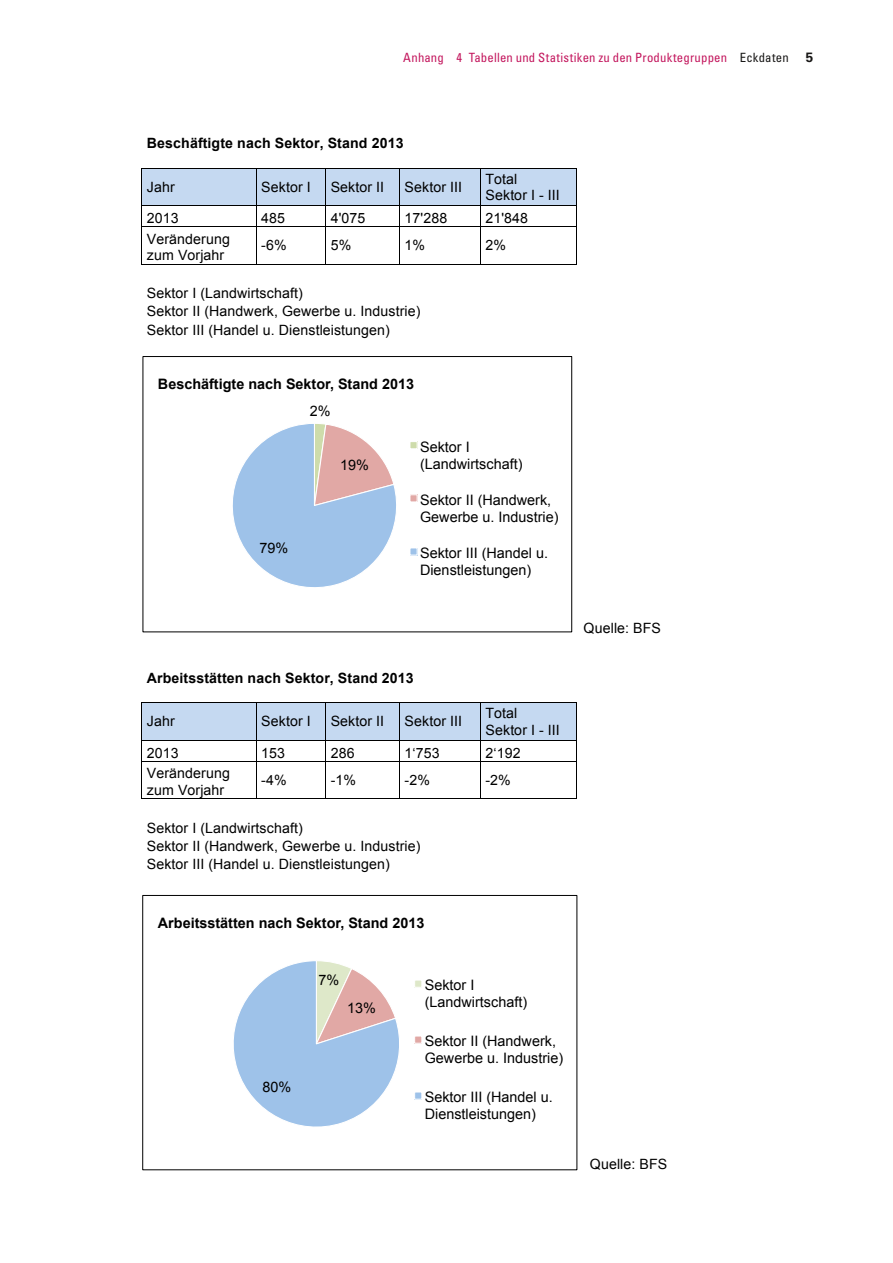
<style>
.page{position:relative;width:893px;height:1263px;background:#fff}
.page>*{position:absolute;margin:0;border:0;box-sizing:border-box;transform-origin:0 0}
.t1{font:14.4px/17.2px "Arial";color:#000}
.t2{font:700 14.4px "Arial";color:#000}
.t3{font:14.1px/18.3px "Arial";letter-spacing:.01em;color:#000}
.t4{font:700 14.1px "Arial";letter-spacing:.01em;color:#000}
.t5{font:700 13.5px "Univers LT";color:#181716}
.t6{font:condensed 12.75px "Univers LT";letter-spacing:.015em;color:#c3165d}
.s1{color:#181716}
</style>
<div class="page">
<svg style="left:233px;top:961px;width:166px;height:166px"></svg>
<div style="left:415px;top:980px;width:7px;height:7px;background:#dee8c9"></div>
<div style="left:414px;top:979px;width:8px;height:9px;border:1px solid #fff"></div>
<div style="left:415px;top:1036px;width:7px;height:7px;background:#e1a8a5"></div>
<div style="left:414px;top:1035px;width:8px;height:9px;border:1px solid #fff"></div>
<div style="left:415px;top:1092px;width:7px;height:7px;background:#9ec2e9"></div>
<div style="left:414px;top:1091px;width:8px;height:9px;border:1px solid #fff"></div>
<div style="left:142px;top:895px;width:435px;height:275px;border:1px solid #000"></div>
<div style="left:142px;top:169px;width:114px;height:36px;background:#c5d9f1"></div>
<div style="left:256px;top:169px;width:69px;height:36px;background:#c5d9f1"></div>
<div style="left:325px;top:169px;width:74px;height:36px;background:#c5d9f1"></div>
<div style="left:400px;top:169px;width:80px;height:36px;background:#c5d9f1"></div>
<div style="left:480px;top:169px;width:96px;height:36px;background:#c5d9f1"></div>
<hr style="left:143px;top:168px;width:113px;height:1px;background:#000">
<hr style="left:257px;top:168px;width:68px;height:1px;background:#000">
<hr style="left:326px;top:168px;width:73px;height:1px;background:#000">
<hr style="left:400px;top:168px;width:80px;height:1px;background:#000">
<hr style="left:481px;top:168px;width:95px;height:1px;background:#000">
<hr style="left:142px;top:169px;width:1px;height:36px;background:#000">
<hr style="left:256px;top:169px;width:1px;height:36px;background:#000">
<hr style="left:325px;top:169px;width:1px;height:36px;background:#000">
<hr style="left:399px;top:169px;width:1px;height:36px;background:#000">
<hr style="left:480px;top:169px;width:1px;height:36px;background:#000">
<hr style="left:576px;top:169px;width:1px;height:36px;background:#000">
<hr style="left:142px;top:205px;width:114px;height:1px;background:#000">
<hr style="left:257px;top:205px;width:68px;height:1px;background:#000">
<hr style="left:326px;top:205px;width:73px;height:1px;background:#000">
<hr style="left:400px;top:205px;width:80px;height:1px;background:#000">
<hr style="left:481px;top:205px;width:95px;height:1px;background:#000">
<hr style="left:142px;top:227px;width:114px;height:1px;background:#000">
<svg style="left:256px;top:205px;width:1px;height:22px"></svg>
<hr style="left:257px;top:227px;width:68px;height:1px;background:#000">
<svg style="left:325px;top:205px;width:1px;height:22px"></svg>
<hr style="left:326px;top:227px;width:73px;height:1px;background:#000">
<svg style="left:399px;top:205px;width:1px;height:22px"></svg>
<hr style="left:400px;top:227px;width:80px;height:1px;background:#000">
<svg style="left:480px;top:205px;width:1px;height:22px"></svg>
<hr style="left:481px;top:227px;width:95px;height:1px;background:#000">
<svg style="left:576px;top:205px;width:1px;height:22px"></svg>
<hr style="left:142px;top:227px;width:1px;height:37px;background:#000">
<hr style="left:256px;top:227px;width:1px;height:37px;background:#000">
<hr style="left:325px;top:227px;width:1px;height:37px;background:#000">
<hr style="left:399px;top:227px;width:1px;height:37px;background:#000">
<hr style="left:480px;top:227px;width:1px;height:37px;background:#000">
<hr style="left:576px;top:227px;width:1px;height:37px;background:#000">
<hr style="left:143px;top:264px;width:113px;height:1px;background:#000">
<hr style="left:257px;top:264px;width:68px;height:1px;background:#000">
<hr style="left:327px;top:264px;width:72px;height:1px;background:#000">
<hr style="left:401px;top:264px;width:79px;height:1px;background:#000">
<hr style="left:481px;top:264px;width:95px;height:1px;background:#000">
<div style="left:142px;top:703px;width:114px;height:37px;background:#c5d9f1"></div>
<div style="left:256px;top:703px;width:69px;height:37px;background:#c5d9f1"></div>
<div style="left:325px;top:703px;width:74px;height:37px;background:#c5d9f1"></div>
<div style="left:400px;top:703px;width:80px;height:37px;background:#c5d9f1"></div>
<div style="left:480px;top:703px;width:96px;height:37px;background:#c5d9f1"></div>
<hr style="left:143px;top:702px;width:113px;height:1px;background:#000">
<hr style="left:257px;top:702px;width:68px;height:1px;background:#000">
<hr style="left:326px;top:702px;width:73px;height:1px;background:#000">
<hr style="left:400px;top:702px;width:80px;height:1px;background:#000">
<hr style="left:481px;top:702px;width:95px;height:1px;background:#000">
<hr style="left:142px;top:703px;width:1px;height:37px;background:#000">
<hr style="left:256px;top:703px;width:1px;height:37px;background:#000">
<hr style="left:325px;top:703px;width:1px;height:37px;background:#000">
<hr style="left:399px;top:703px;width:1px;height:37px;background:#000">
<hr style="left:480px;top:703px;width:1px;height:37px;background:#000">
<hr style="left:576px;top:703px;width:1px;height:37px;background:#000">
<hr style="left:142px;top:740px;width:114px;height:1px;background:#000">
<hr style="left:257px;top:740px;width:68px;height:1px;background:#000">
<hr style="left:326px;top:740px;width:73px;height:1px;background:#000">
<hr style="left:400px;top:740px;width:80px;height:1px;background:#000">
<hr style="left:481px;top:740px;width:95px;height:1px;background:#000">
<hr style="left:142px;top:761px;width:114px;height:1px;background:#000">
<svg style="left:256px;top:740px;width:1px;height:22px"></svg>
<hr style="left:257px;top:761px;width:68px;height:1px;background:#000">
<svg style="left:325px;top:740px;width:1px;height:22px"></svg>
<hr style="left:326px;top:761px;width:73px;height:1px;background:#000">
<svg style="left:399px;top:740px;width:1px;height:22px"></svg>
<hr style="left:400px;top:761px;width:80px;height:1px;background:#000">
<svg style="left:480px;top:740px;width:1px;height:22px"></svg>
<hr style="left:481px;top:761px;width:95px;height:1px;background:#000">
<svg style="left:576px;top:740px;width:1px;height:22px"></svg>
<hr style="left:142px;top:762px;width:1px;height:36px;background:#000">
<hr style="left:256px;top:762px;width:1px;height:36px;background:#000">
<hr style="left:325px;top:762px;width:1px;height:36px;background:#000">
<hr style="left:399px;top:762px;width:1px;height:36px;background:#000">
<hr style="left:480px;top:762px;width:1px;height:36px;background:#000">
<hr style="left:576px;top:762px;width:1px;height:36px;background:#000">
<hr style="left:143px;top:798px;width:113px;height:1px;background:#000">
<hr style="left:257px;top:798px;width:68px;height:1px;background:#000">
<hr style="left:327px;top:798px;width:72px;height:1px;background:#000">
<hr style="left:401px;top:798px;width:79px;height:1px;background:#000">
<hr style="left:481px;top:798px;width:95px;height:1px;background:#000">
<svg style="left:232px;top:424px;width:164px;height:163px"></svg>
<div style="left:410px;top:442px;width:7px;height:7px;background:#cedcab"></div>
<div style="left:409px;top:441px;width:9px;height:8px;border:1px solid #fff"></div>
<div style="left:410px;top:495px;width:7px;height:7px;background:#e1a8a5"></div>
<div style="left:409px;top:494px;width:9px;height:8px;border:1px solid #fff"></div>
<div style="left:410px;top:548px;width:7px;height:7px;background:#9ec2e9"></div>
<div style="left:409px;top:547px;width:9px;height:9px;border:1px solid #fff"></div>
<p class="t6" style="left:403px;top:49px;width:387px">Anhang 4 Tabellen und Statistiken zu den Produktegruppen <span class="s1">Eckdaten</span></p>
<p class="t5" style="left:806px;top:49px;width:9px">5</p>
<p class="t4" style="left:147px;top:133px;width:258px">Beschäftigte nach Sektor, Stand 2013</p>
<p class="t3" style="left:147px;top:178px;width:29px">Jahr</p>
<p class="t3" style="left:261px;top:178px;width:51px">Sektor I</p>
<p class="t3" style="left:331px;top:178px;width:55px">Sektor II</p>
<p class="t3" style="left:405px;top:178px;width:59px">Sektor III</p>
<p class="t3" style="left:485px;top:171px;width:76px;line-height:16.2px">Total<br>Sektor I - III</p>
<p class="t3" style="left:147px;top:209px;width:33px">2013</p>
<p class="t3" style="left:261px;top:209px;width:25px">485</p>
<p class="t3" style="left:331px;top:209px;width:36px">4'075</p>
<p class="t3" style="left:405px;top:209px;width:44px">17'288</p>
<p class="t3" style="left:485px;top:209px;width:44px">21'848</p>
<p class="t3" style="left:147px;top:231px;width:85px;line-height:16.6px">Veränderung zum Vorjahr</p>
<p class="t3" style="left:261px;top:236px;width:27px">-6%</p>
<p class="t3" style="left:331px;top:236px;width:22px">5%</p>
<p class="t3" style="left:405px;top:236px;width:22px">1%</p>
<p class="t3" style="left:485px;top:236px;width:22px">2%</p>
<p class="t3" style="left:147px;top:284px;width:275px">Sektor I (Landwirtschaft)<br>Sektor II (Handwerk, Gewerbe u. Industrie)<br>Sektor III (Handel u. Dienstleistungen)</p>
<p class="t2" style="left:158px;top:374px;width:258px">Beschäftigte nach Sektor, Stand 2013</p>
<p class="t1" style="left:310px;top:403px;width:22px">2%</p>
<p class="t1" style="left:340px;top:456px;width:30px">19%</p>
<p class="t1" style="left:260px;top:540px;width:30px">79%</p>
<p class="t1" style="left:420px;top:438px;width:104px">Sektor I (Landwirtschaft)</p>
<p class="t1" style="left:420px;top:491px;width:140px">Sektor II (Handwerk,<br>Gewerbe u. Industrie)</p>
<p class="t1" style="left:420px;top:544px;width:130px">Sektor III (Handel u.<br>Dienstleistungen)</p>
<p class="t4" style="left:147px;top:668px;width:269px">Arbeitsstätten nach Sektor, Stand 2013</p>
<p class="t3" style="left:147px;top:712px;width:29px">Jahr</p>
<p class="t3" style="left:261px;top:712px;width:51px">Sektor I</p>
<p class="t3" style="left:331px;top:712px;width:55px">Sektor II</p>
<p class="t3" style="left:405px;top:712px;width:59px">Sektor III</p>
<p class="t3" style="left:485px;top:705px;width:76px;line-height:16.6px">Total<br>Sektor I - III</p>
<p class="t3" style="left:147px;top:743px;width:33px">2013</p>
<p class="t3" style="left:261px;top:743px;width:25px">153</p>
<p class="t3" style="left:331px;top:743px;width:25px">286</p>
<p class="t3" style="left:405px;top:743px;width:37px">1‘753</p>
<p class="t3" style="left:485px;top:743px;width:37px">2‘192</p>
<p class="t3" style="left:147px;top:765px;width:85px;line-height:16.6px">Veränderung zum Vorjahr</p>
<p class="t3" style="left:261px;top:771px;width:27px">-4%</p>
<p class="t3" style="left:331px;top:771px;width:27px">-1%</p>
<p class="t3" style="left:405px;top:771px;width:27px">-2%</p>
<p class="t3" style="left:485px;top:771px;width:27px">-2%</p>
<p class="t3" style="left:147px;top:818px;width:275px">Sektor I (Landwirtschaft)<br>Sektor II (Handwerk, Gewerbe u. Industrie)<br>Sektor III (Handel u. Dienstleistungen)</p>
<p class="t2" style="left:158px;top:913px;width:268px">Arbeitsstätten nach Sektor, Stand 2013</p>
<p class="t1" style="left:263px;top:1078px;width:30px">80%</p>
<p class="t1" style="left:318px;top:972px;width:22px">7%</p>
<p class="t1" style="left:347px;top:999px;width:30px">13%</p>
<p class="t1" style="left:425px;top:976px;width:104px">Sektor I (Landwirtschaft)</p>
<p class="t1" style="left:425px;top:1032px;width:140px">Sektor II (Handwerk,<br>Gewerbe u. Industrie)</p>
<p class="t1" style="left:425px;top:1088px;width:130px">Sektor III (Handel u.<br>Dienstleistungen)</p>
<p class="t3" style="left:584px;top:619px;width:79px">Quelle: BFS</p>
<p class="t3" style="left:590px;top:1155px;width:79px">Quelle: BFS</p>
</div>
